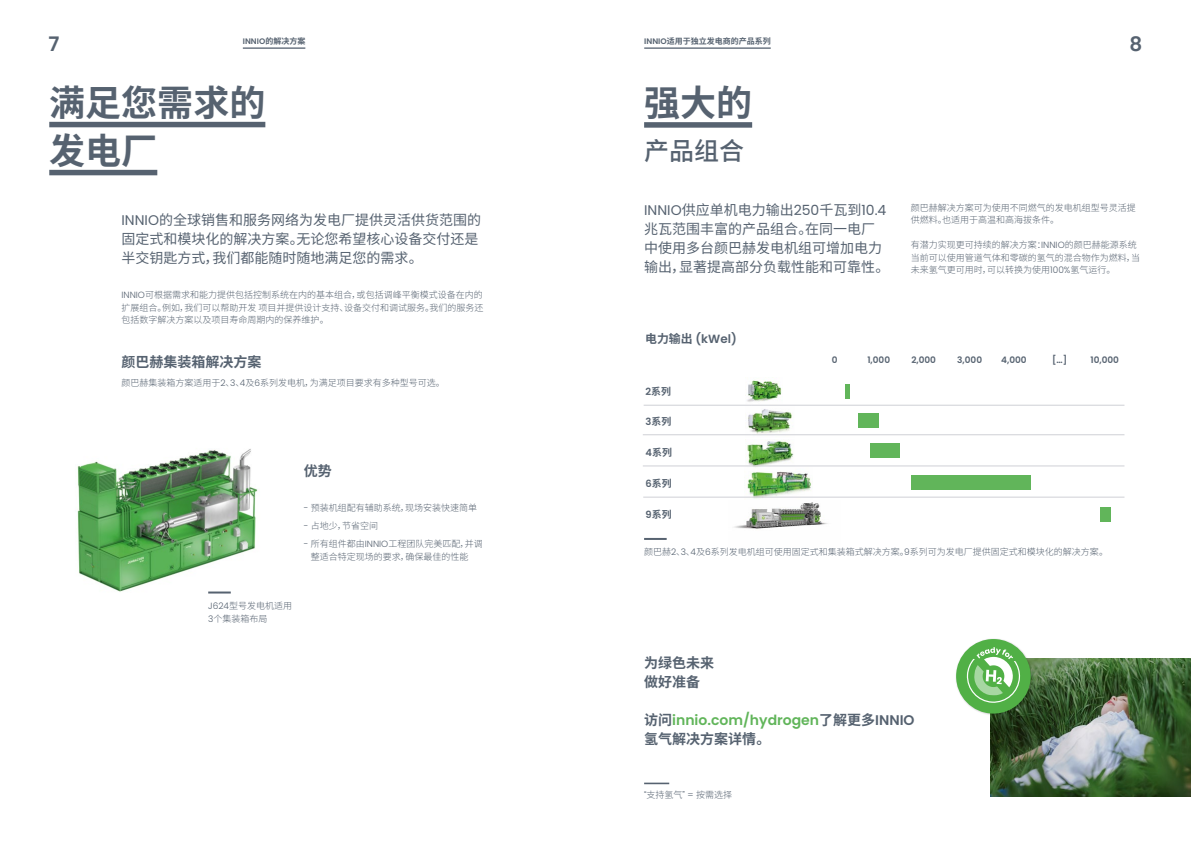
<style>
.page{position:relative;width:1191px;height:842px;background:#fff}
.page>*{position:absolute;margin:0;border:0;box-sizing:border-box;transform-origin:0 0}
.t1{font:700 36px/48px "Source Han Sans CN";color:#566270}
.t2{font:500 25px "Source Han Sans CN";color:#566270}
.t3{font:600 20px "Poppins";color:#566270}
.t4{font:14px/19px "Source Han Sans CN";color:#566270}
.t5{font:700 14px/19px "Source Han Sans CN";color:#566270}
.t6{font:600 14px "Poppins";color:#61b55a}
.t7{font:14px "Poppins";color:#566270}
.t8{font:600 11.9px "Poppins";color:#566270}
.t9{font:700 9.9px "Source Han Sans CN";color:#566270}
.t10{font:300 9px/12.5px "Source Han Sans CN";color:#566270}
.t11{font:600 8.9px "Poppins";color:#566270}
.t12{font:700 8px "Source Han Sans CN";color:#566270}
.t13{font:600 8px "Poppins";color:#566270}
.s1{font-family:"Source Han Sans CN";font-weight:700}
.s2{font-family:"Poppins";font-weight:600}
.s3{font-family:"Poppins"}
.s4{font-family:"Source Han Sans CN"}
.s5{font-family:"Source Han Sans CN";font-weight:700;color:#566270}
.s6{color:#566270}
</style>
<div class="page">
<hr style="left:644px;top:538px;width:22px;height:2px;background:#566270">
<img style="left:77px;top:449px;width:181px;height:145px">
<hr style="left:208px;top:591px;width:23px;height:2px;background:#566270">
<div style="left:49px;top:122px;width:216px;height:5px;background:#566270"></div>
<div style="left:49px;top:170px;width:108px;height:5px;background:#566270"></div>
<hr style="left:644px;top:47px;width:126px;height:2px;background:#566270">
<hr style="left:243px;top:47px;width:62px;height:2px;background:#566270">
<div style="left:644px;top:122px;width:108px;height:6px;background:#566270"></div>
<svg style="left:644px;top:783px;width:25px;height:1px"></svg>
<img style="left:990px;top:659px;width:201px;height:137px">
<div style="left:1100px;top:507px;width:10px;height:14px;background:#61b55a"></div>
<div style="left:911px;top:475px;width:120px;height:14px;background:#61b55a"></div>
<div style="left:869px;top:444px;width:30px;height:14px;background:#61b55a"></div>
<div style="left:857px;top:413px;width:21px;height:14px;background:#61b55a"></div>
<hr style="left:845px;top:384px;width:4px;height:14px;background:#61b55a">
<img style="left:734px;top:502px;width:94px;height:27px">
<img style="left:745px;top:471px;width:67px;height:28px">
<img style="left:745px;top:409px;width:49px;height:27px">
<img style="left:747px;top:380px;width:35px;height:22px">
<img style="left:745px;top:441px;width:49px;height:25px">
<hr style="left:643px;top:405px;width:109px;height:1px;background:#cfd0d6">
<hr style="left:752px;top:405px;width:372px;height:1px;background:#cfd0d6">
<hr style="left:643px;top:434px;width:109px;height:1px;background:#cfd0d6">
<hr style="left:752px;top:434px;width:372px;height:1px;background:#cfd0d6">
<hr style="left:643px;top:466px;width:109px;height:1px;background:#cfd0d6">
<hr style="left:752px;top:466px;width:372px;height:1px;background:#cfd0d6">
<hr style="left:643px;top:497px;width:109px;height:1px;background:#cfd0d6">
<hr style="left:752px;top:497px;width:372px;height:1px;background:#cfd0d6">
<img style="left:987px;top:658px;width:48px;height:60px">
<svg style="left:956px;top:639px;width:75px;height:75px"></svg>
<h3 class="t3" style="left:49px;top:32px;width:12px">7</h3>
<h3 class="t3" style="left:1129px;top:32px;width:14px">8</h3>
<h1 class="t1" style="left:644px;top:79px;width:109px">强大的</h1>
<h2 class="t2" style="left:644px;top:137px;width:101px">产品组合</h2>
<p class="t13" style="left:243px;top:37px;width:64px">INNIO<span class="s1">的解决方案</span></p>
<p class="t12" style="left:644px;top:37px;width:128px"><span class="s2">INNIO</span>适用于独立发电商的产品系列</p>
<h1 class="t1" style="left:49px;top:79px;width:217px">满足您需求的发电厂</h1>
<h3 class="t4" style="left:121px;top:210px;width:361px"><span class="s3">INNIO</span>的全球销售和服务网络为发电厂提供灵活供货范围的固定式和模块化的解决方案。无论您希望核心设备交付还是半交钥匙方式，我们都能随时随地满足您的需求。</h3>
<p class="t10" style="left:121px;top:289px;width:363px;text-align:justify"><span class="s3">INNIO</span>可根据需求和能力提供包括控制系统在内的基本组合，或包括调峰平衡模式设备在内的扩展组合。例如，我们可以帮助开发 项目并提供设计支持、设备交付和调试服务。我们的服务还包括数字解决方案以及项目寿命周期内的保养维护。</p>
<h3 class="t5" style="left:121px;top:352px;width:142px">颜巴赫集装箱解决方案</h3>
<p class="t10" style="left:121px;top:376px;width:325px">颜巴赫集装箱方案适用于<span class="s3">2</span>、<span class="s3">3</span>、<span class="s3">4</span>及<span class="s3">6</span>系列发电机，为满足项目要求有多种型号可选。</p>
<h3 class="t5" style="left:304px;top:461px;width:29px">优势</h3>
<p class="t10" style="left:304px;top:501px;width:175px"><span class="s3">-</span> 预装机组配有辅助系统，现场安装快速简单</p>
<p class="t10" style="left:304px;top:520px;width:76px"><span class="s3">-</span> 占地少，节省空间</p>
<p class="t10" style="left:311px;top:538px;width:174px;text-indent:-7px"><span class="s3">-</span> 所有组件都由<span class="s3">INNIO</span>工程团队完美匹配，并调整适合特定现场的要求，确保最佳的性能</p>
<p class="t10" style="left:208px;top:600px;width:85px"><span class="s3">J624</span>型号发电机适用<br><span class="s3">3</span>个集装箱布局</p>
<h3 class="t7" style="left:644px;top:202px;width:244px">INNIO<span class="s4">供应单机电力输出</span>250<span class="s4">千瓦到</span>10.4</h3>
<h3 class="t4" style="left:644px;top:220px;width:247px">兆瓦范围丰富的产品组合。在同一电厂中使用多台颜巴赫发电机组可增加电力输出，显著提高部分负载性能和可靠性。</h3>
<h3 class="t8" style="left:645px;top:332px;width:93px"><span class="s1">电力输出</span> (kWel)</h3>
<p class="t10" style="left:910px;top:201px;width:227px">颜巴赫解决方案可为使用不同燃气的发电机组型号灵活提供燃料。也适用于高温和高海拔条件。</p>
<p class="t10" style="left:910px;top:239px;width:231px">有潜力实现更可持续的解决方案：<span class="s3">INNIO</span>的颜巴赫能源系统当前可以使用管道气体和零碳的氢气的混合物作为燃料，当未来氢气更可用时，可以转换为使用<span class="s3">100%</span>氢气运行。</p>
<p class="t9" style="left:645px;top:386px;width:27px"><span class="s2">2</span>系列</p>
<p class="t9" style="left:645px;top:416px;width:27px"><span class="s2">3</span>系列</p>
<p class="t9" style="left:645px;top:446px;width:28px"><span class="s2">4</span>系列</p>
<p class="t9" style="left:645px;top:477px;width:28px"><span class="s2">6</span>系列</p>
<p class="t9" style="left:645px;top:509px;width:27px"><span class="s2">9</span>系列</p>
<p class="t11" style="left:832px;top:355px;width:7px">0</p>
<p class="t11" style="left:867px;top:355px;width:24px">1,000</p>
<p class="t11" style="left:911px;top:355px;width:26px">2,000</p>
<p class="t11" style="left:957px;top:355px;width:26px">3,000</p>
<p class="t11" style="left:1001px;top:355px;width:27px">4,000</p>
<p class="t11" style="left:1052px;top:355px;width:17px">[…]</p>
<p class="t11" style="left:1090px;top:355px;width:30px">10,000</p>
<p class="t10" style="left:644px;top:546px;width:465px">颜巴赫<span class="s3">2</span>、<span class="s3">3</span>、<span class="s3">4</span>及<span class="s3">6</span>系列发电机组可使用固定式和集装箱式解决方案。<span class="s3">9</span>系列可为发电厂提供固定式和模块化的解决方案。</p>
<h3 class="t5" style="left:644px;top:654px;width:71px">为绿色未来做好准备</h3>
<h3 class="t6" style="left:644px;top:712px;width:272px"><span class="s5">访问</span>innio.com/hydrogen<span class="s5">了解更多</span><span class="s6">INNIO</span></h3>
<h3 class="t5" style="left:644px;top:730px;width:128px">氢气解决方案详情。</h3>
<p class="t10" style="left:644px;top:789px;width:89px"><span class="s3">“</span>支持氢气<span class="s3">” =</span> 按需选择</p>
</div>
